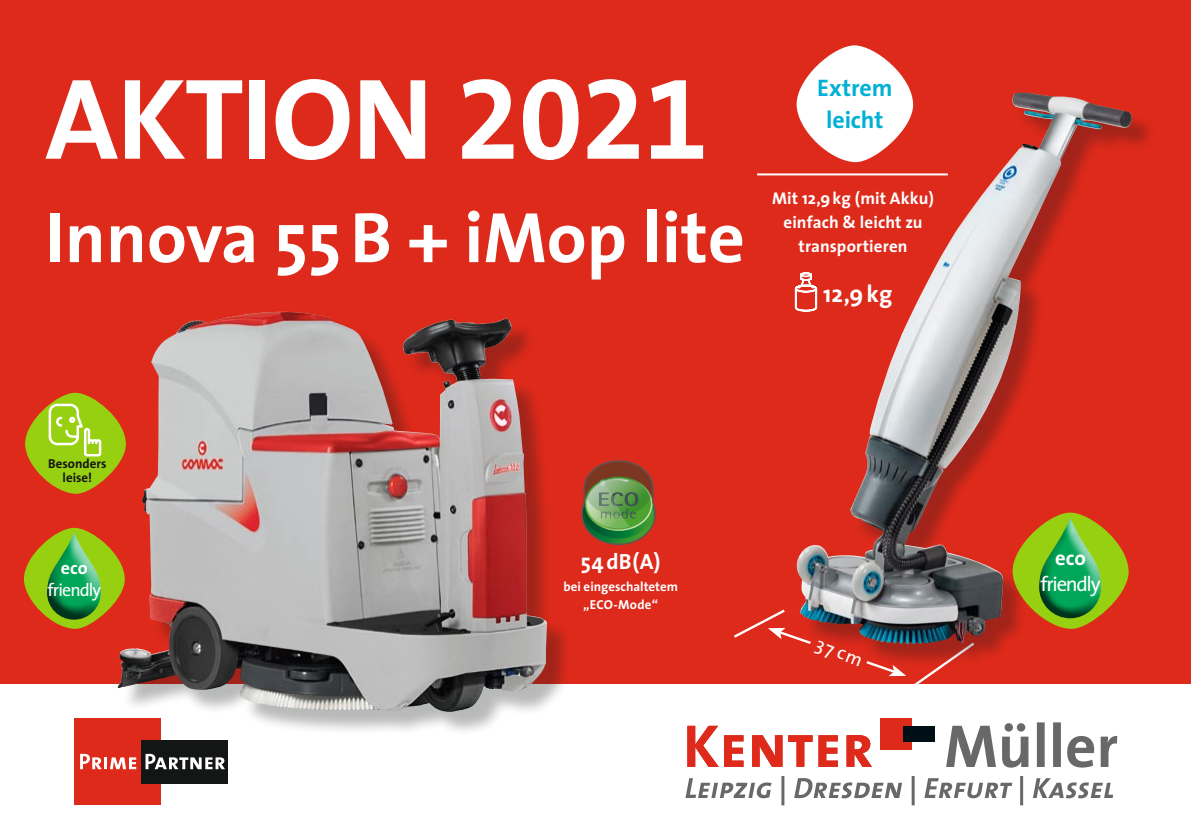
<style>
.page{position:relative;width:1191px;height:840px;background:#fff}
.page>*{position:absolute;margin:0;border:0;box-sizing:border-box;transform-origin:0 0}
.t1{font:700 116px "The Sans";letter-spacing:-.01em;color:#fff}
.t2{font:700 72px "The Sans";color:#fff}
.t3{font:700 24px/32px "The Sans";letter-spacing:-.005em;color:#00b0d5;text-align:center}
.t4{font:700 24px "The Sans";color:#fff}
.t5{font:700 22px "The Sans";color:#fff}
.t6{font:20.6px "The Sans";letter-spacing:-.065em;color:#fff}
.t7{font:700 20.6px "The Sans";color:#fff}
.t8{font:18.8px "The Sans";color:#fff}
.t9{font:18px "The Sans";letter-spacing:-.05em;color:#fff}
.t10{font:700 18px "The Sans";color:#fff}
.t11{font:700 17px/24px "The Sans";letter-spacing:.01em;color:#fff;text-align:center}
.t12{font:700 13px/18px "The Sans";color:#fff;text-align:center}
.t13{font:700 13px/14px "The Sans";color:#141515;text-align:center}
.s1{font-family:"The Sans Bold Expert";font-weight:400}
.s2{font-style:inherit}
</style>
<div class="page">
<svg style="left:946px;top:722px;width:171px;height:45px"></svg>
<svg style="left:685px;top:776px;width:428px;height:28px"></svg>
<svg style="left:687px;top:725px;width:56px;height:41px"></svg>
<svg style="left:752px;top:735px;width:30px;height:31px"></svg>
<svg style="left:788px;top:735px;width:24px;height:31px"></svg>
<svg style="left:818px;top:735px;width:20px;height:31px"></svg>
<svg style="left:846px;top:735px;width:26px;height:31px"></svg>
<div style="left:879px;top:717px;width:32px;height:32px;background:#dd2a1b"></div>
<div style="left:903px;top:725px;width:32px;height:16px;background:#000e15"></div>
<div style="left:75px;top:718px;width:86px;height:86px;background:#dd2a1b"></div>
<div style="left:141px;top:739px;width:87px;height:43px;background:#141515"></div>
<svg style="left:80px;top:753px;width:56px;height:15px"></svg>
<svg style="left:145px;top:753px;width:80px;height:15px"></svg>
<div style="left:0;top:0;width:1191px;height:683px;background:#dd2a1b"></div>
<div style="left:796px;top:45px;width:117px;height:117px;background:#fff;border-radius:50%"></div>
<hr style="left:757px;top:173px;width:190px;height:2px;background:#fff">
<svg style="left:795px;top:287px;width:1px;height:23px"></svg>
<svg style="left:734px;top:609px;width:65px;height:32px"></svg>
<svg style="left:864px;top:668px;width:113px;height:16px"></svg>
<div style="left:120px;top:314px;width:450px;height:421px;background:#141515;opacity:.3"></div>
<img style="left:117px;top:312px;width:158px;height:394px">
<div style="left:799px;top:96px;width:356px;height:572px;background:#141515;opacity:.3"></div>
<img style="left:796px;top:93px;width:257px;height:544px">
<svg style="left:1012px;top:512px;width:116px;height:116px;background:#a3b112"></svg>
<div style="left:1038px;top:516px;width:64px;height:102px;background:#141515;opacity:.75"></div>
<svg style="left:25px;top:392px;width:101px;height:101px;background:#a0b913"></svg>
<svg style="left:49px;top:403px;width:52px;height:53px;background:#add945"></svg>
<svg style="left:581px;top:460px;width:75px;height:85px"></svg>
<svg style="left:24px;top:527px;width:101px;height:101px;fill:#97cf11"></svg>
<div style="left:45px;top:531px;width:56px;height:90px;background:#141515;opacity:.75"></div>
<h1 class="t1" style="left:45px;top:22px;width:664px">Aktion <span class="s1">2021</span></h1>
<h2 class="t2" style="left:45px;top:177px;width:701px">Innova 55B + iMop lite</h2>
<h3 class="t3" style="left:817px;top:72px;width:77px">Extrem leicht</h3>
<p class="t11" style="left:772px;top:185px;width:163px">Mit 12,9kg (mit Akku) einfach &amp; leicht zu transportieren</p>
<h3 class="t4" style="left:823px;top:274px;width:71px">12,9kg</h3>
<p class="t13" style="left:48px;top:455px;width:60px">Besonders leise!</p>
<p class="t10" style="left:61px;top:552px;width:29px">eco</p>
<p class="t9" style="left:47px;top:574px;width:55px">friendly</p>
<p class="t5" style="left:581px;top:542px;width:81px">54dB(A)</p>
<p class="t12" style="left:563px;top:576px;width:116px">bei eingeschaltetem <span class="s2">„</span>ECO<span class="s2">-</span>Mode<span class="s2">“</span></p>
<p class="t8" style="left:822px;top:628px;width:50px;rotate:21deg">37 cm</p>
<p class="t7" style="left:1055px;top:540px;width:32px">eco</p>
<p class="t6" style="left:1040px;top:566px;width:62px">friendly</p>
</div>
